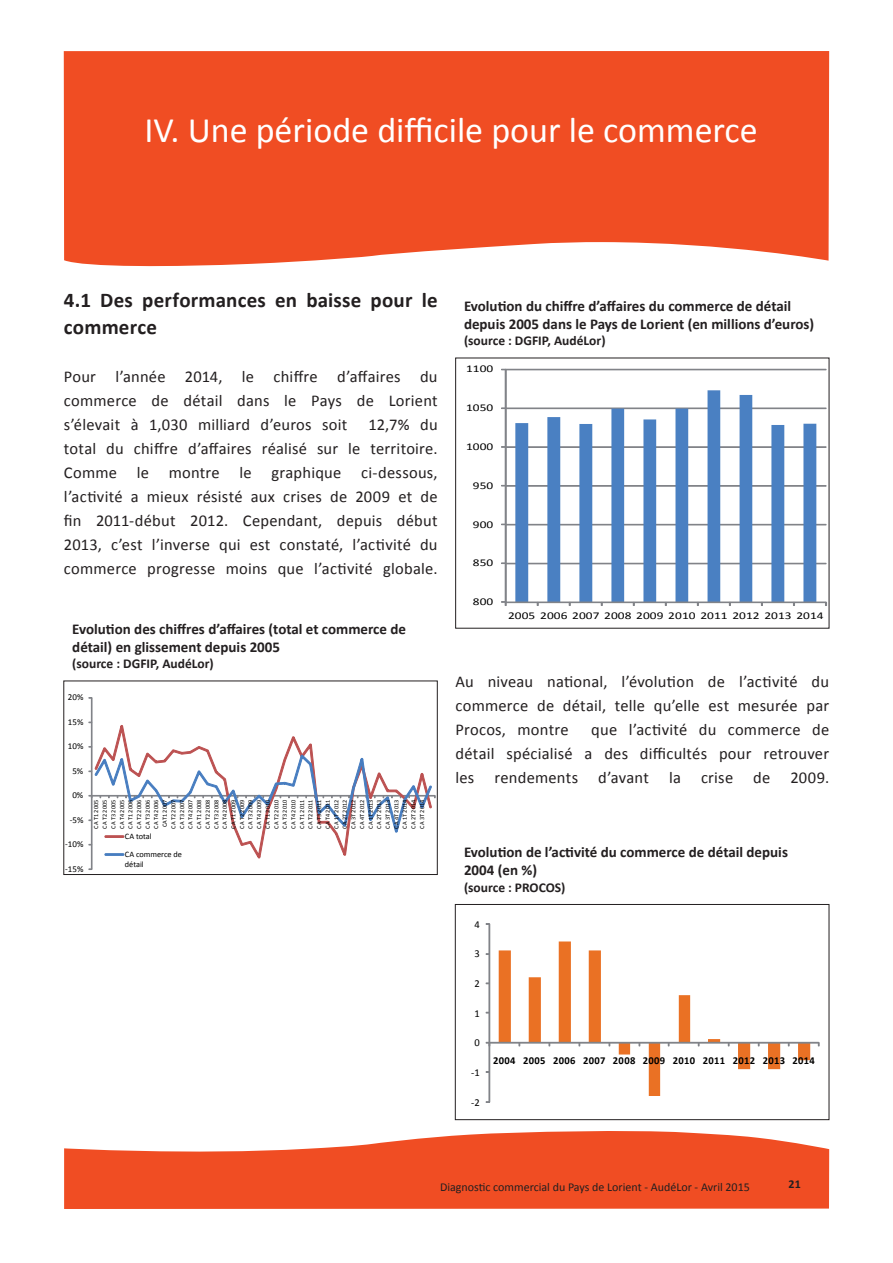
<style>
.page{position:relative;width:893px;height:1263px;background:#fff}
.page>*{position:absolute;margin:0;border:0;box-sizing:border-box;transform-origin:0 0}
.t1{font:36px "Calibri";color:#fff}
.t2{font:700 21px/27px "Calibri";letter-spacing:.01em;color:#231f20}
.t3{font:16.5px/24px "Calibri";letter-spacing:.015em;color:#231f20;text-align:justify}
.t4{font:700 15px/18px "Calibri";color:#231f20}
.t5{font:700 13.5px "Calibri";color:#231f20}
.t6{font:12px "Calibri";color:#231f20}
.t7{font:700 12px "Calibri";color:#231f20}
.t8{font:700 10.5px "Calibri";letter-spacing:.03em;color:#000}
.t9{font:10.5px "Calibri";color:#000}
.t10{font:10.35px "Calibri";color:#000;scale:1.29 1}
.t11{font:9px "Calibri";color:#000}
.t12{font:8.25px/18px "Calibri";letter-spacing:-.005em;color:#000}
.t13{font:6.3px/8.6px "Calibri";color:#000;text-align:justify}
</style>
<div class="page">
<div style="left:64px;top:51px;width:765px;height:216px;background:#f04d23"></div>
<svg style="left:64px;top:1131px;width:765px;height:78px;background:#f26440"></svg>
<svg style="left:499px;top:941px;width:311px;height:155px"></svg>
<div style="left:489px;top:923px;width:1px;height:179px;border:1px solid #818388"></div>
<div style="left:489px;top:1042px;width:330px;height:1px;border:1px solid #818388"></div>
<svg style="left:486px;top:1042px;width:4px;height:4px"></svg>
<div style="left:455px;top:904px;width:374px;height:216px;border:1px solid #231f20"></div>
<hr style="left:506px;top:563px;width:320px;height:1px;background:#818388">
<hr style="left:506px;top:524px;width:320px;height:1px;background:#818388">
<hr style="left:506px;top:485px;width:320px;height:1px;background:#818388">
<hr style="left:506px;top:447px;width:320px;height:1px;background:#818388">
<hr style="left:506px;top:408px;width:320px;height:1px;background:#818388">
<hr style="left:506px;top:369px;width:320px;height:1px;background:#818388">
<svg style="left:515px;top:390px;width:301px;height:212px"></svg>
<div style="left:505px;top:369px;width:1px;height:233px;border:1px solid #818388"></div>
<div style="left:506px;top:602px;width:320px;height:1px;border:1px solid #818388"></div>
<svg style="left:501px;top:601px;width:5px;height:5px"></svg>
<div style="left:91px;top:698px;width:1px;height:171px;border:1px solid #818388"></div>
<svg style="left:89px;top:722px;width:346px;height:136px"></svg>
<div style="left:64px;top:681px;width:373px;height:194px;border:1px solid #231f20"></div>
<h1 class="t1" style="left:145px;top:108px;width:615px">IV. Une période difficile pour le commerce</h1>
<p class="t2" style="left:64px;top:286px;width:375px">4.1 Des performances en baisse pour le commerce</p>
<p class="t3" style="left:64px;top:364px;width:375px">Pour l’année 2014, le chiffre d’affaires du commerce de détail dans le Pays de Lorient s’élevait à 1,030 milliard d’euros soit</p>
<p class="t3" style="left:64px;top:412px;width:375px;text-indent:304px">12,7% du total du chiffre d’affaires réalisé sur le territoire.<br>Comme le montre le graphique ci-dessous, l’activité a mieux résisté aux crises de 2009 et de fin 2011-début 2012. Cependant, depuis début 2013, c’est l’inverse qui est constaté, l’activité du commerce progresse moins que l’activité globale.</p>
<p class="t4" style="left:72px;top:620px;width:335px">Evolution des chiffres d’affaires (total et commerce de détail) en glissement depuis 2005</p>
<p class="t5" style="left:72px;top:655px;width:143px">(source : DGFIP, AudéLor)</p>
<p class="t11" style="left:68px;top:692px;width:17px">20%</p>
<p class="t11" style="left:68px;top:716px;width:17px">15%</p>
<p class="t11" style="left:68px;top:741px;width:17px">10%</p>
<p class="t11" style="left:72px;top:765px;width:12px">5%</p>
<p class="t11" style="left:72px;top:790px;width:12px">0%</p>
<p class="t11" style="left:70px;top:814px;width:15px">-5%</p>
<p class="t11" style="left:65px;top:838px;width:20px">-10%</p>
<p class="t11" style="left:65px;top:863px;width:20px">-15%</p>
<p class="t13" style="left:92px;top:829px;width:30px;rotate:-90deg">CA T1 2005<br>CA T2 2005<br>CA T3 2005<br>CA T4 2005<br>CA T1 2006<br>CA T2 2006<br>CA T3 2006<br>CA T4 2006<br>CAT1 2007<br>CA T2 2007<br>CA T3 2007<br>CA T4 2007<br>CA T1 2008<br>CA T2 2008<br>CA T3 2008<br>CA T4 2008<br>CA T1 2009<br>CA T2 2009<br>CA T3 2009<br>CA T4 2009<br>CA T1 2010<br>CA T2 2010<br>CA T3 2010<br>CA T4 2010<br>CA T1 2011<br>CA T2 2011<br>CA T3 2011<br>CA T4 2011<br>CA 1T 2012<br>CA 2T 2012<br>CA 3T 2012<br>CA 4T 2012<br>CA 1T 2013<br>CA 2T 2013<br>CA 3T 2013<br>CA 4T 2013<br>CA 1T 2014<br>CA 2T 2014<br>CA 3T 2014</p>
<p class="t12" style="left:125px;top:827px;width:59px">CA total<br>CA commerce de</p>
<p class="t12" style="left:125px;top:855px;width:20px">détail</p>
<p class="t4" style="left:464px;top:296px;width:352px">Evolution du chiffre d’affaires du commerce de détail depuis 2005 dans le Pays de Lorient (en millions d’euros)</p>
<p class="t5" style="left:464px;top:332px;width:143px">(source : DGFIP, AudéLor)</p>
<p class="t10" style="left:466px;top:362px;width:23px">1100</p>
<p class="t10" style="left:466px;top:401px;width:23px">1050</p>
<p class="t10" style="left:466px;top:440px;width:23px">1000</p>
<p class="t10" style="left:473px;top:479px;width:17px">950</p>
<p class="t10" style="left:473px;top:518px;width:17px">900</p>
<p class="t10" style="left:473px;top:556px;width:17px">850</p>
<p class="t10" style="left:473px;top:595px;width:17px">800</p>
<p class="t10" style="left:508px;top:609px;width:246px">2005 2006 2007 2008 2009 2010 2011 2012 2013 2014</p>
<p class="t3" style="left:455px;top:670px;width:375px">Au niveau national, l’évolution de l’activité du commerce de détail, telle qu’elle est mesurée par Procos, montre</p>
<p class="t3" style="left:455px;top:718px;width:375px;text-indent:136px">que l’activité du commerce de détail spécialisé a des difficultés pour retrouver les rendements d’avant la crise de 2009.</p>
<p class="t4" style="left:464px;top:843px;width:325px">Evolution de l’activité du commerce de détail depuis<br>2004 (en %)</p>
<p class="t5" style="left:464px;top:878px;width:103px">(source : PROCOS)</p>
<p class="t9" style="left:474px;top:917px;width:7px">4</p>
<p class="t9" style="left:474px;top:947px;width:7px">3</p>
<p class="t9" style="left:474px;top:977px;width:7px">2</p>
<p class="t9" style="left:474px;top:1006px;width:7px">1</p>
<p class="t9" style="left:474px;top:1036px;width:7px">0</p>
<p class="t9" style="left:471px;top:1066px;width:10px">-1</p>
<p class="t9" style="left:471px;top:1095px;width:10px">-2</p>
<p class="t8" style="left:493px;top:1053px;width:323px">2004 2005 2006 2007 2008 2009 2010 2011 2012 2013 2014</p>
<p class="t6" style="left:440px;top:1179px;width:311px">Diagnostic commercial du Pays de Lorient - AudéLor - Avril 2015</p>
<p class="t7" style="left:789px;top:1176px;width:14px">21</p>
</div>
